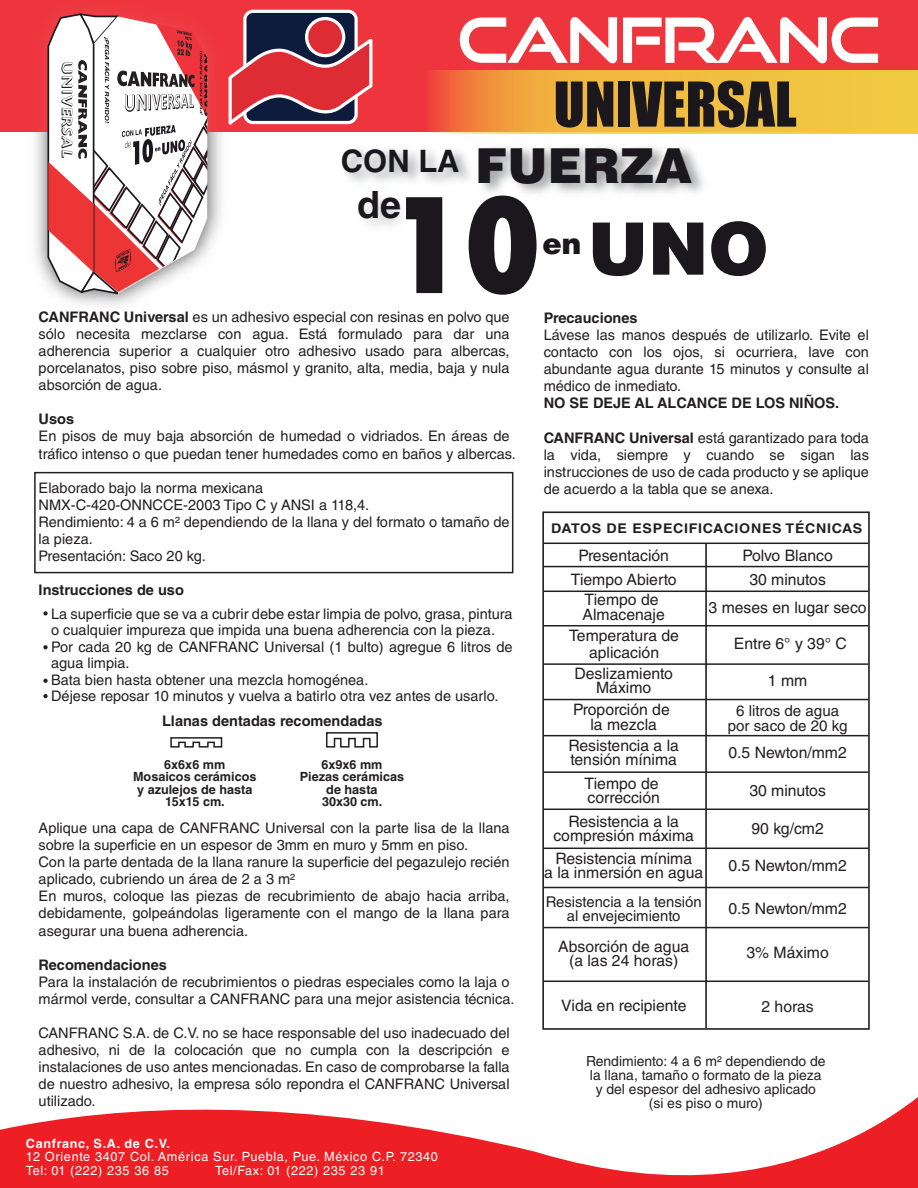
<style>
.page{position:relative;width:918px;height:1188px;background:#fff}
.page>*{position:absolute;margin:0;border:0;box-sizing:border-box;transform-origin:0 0}
.t1{font:800 condensed 127.2px "Futura Std";color:#1a181d}
.t2{font:900 72.45px "Helvetica LT Std";color:#1a181d}
.t3{font:60.15px "Good Times Rg";color:#fff}
.t4{font:57px "Impact";color:#1a181d}
.t5{font:900 48.3px "Helvetica LT Std";color:#1a181d}
.t6{font:700 37.65px "Helvetica LT Std";color:#1a181d}
.t7{font:900 29.1px "Helvetica LT Std";color:#1a181d}
.t8{font:15.75px/14.2px "Helvetica LT Std";color:#231f20;text-align:center}
.t9{font:15.15px/15.1px "Helvetica LT Std";color:#231f20;text-align:center}
.t10{font:14.85px/14.2px "Helvetica LT Std";color:#231f20;text-align:center}
.t11{font:14.55px/17.1px "Helvetica LT Std";color:#231f20}
.t12{font:700 14.55px "Helvetica LT Std";color:#231f20}
.t13{font:13.95px/13.8px "Helvetica LT Std";color:#231f20;text-align:center}
.t14{font:700 13.35px "Helvetica LT Std";letter-spacing:.05em;color:#231f20;scale:1.06 1}
.t15{font:12.75px/13.5px "Helvetica LT Std";letter-spacing:.05em;color:#fff}
.t16{font:700 12.75px "Helvetica LT Std";letter-spacing:.05em;color:#fff}
.t17{font:700 12.6px/12.6px "Helvetica LT Std";color:#231f20;text-align:center}
.s1{font-weight:700}
</style>
<div class="page">
<div style="left:0;top:0;width:918px;height:132px;background:#ee353d"></div>
<svg style="left:0;top:1097px;width:918px;height:91px;fill:#ed1f24"></svg>
<div style="left:542px;top:511px;width:328px;height:519px;border:2px solid #231f20"></div>
<svg style="left:43px;top:611px;width:5px;height:5px"></svg>
<svg style="left:43px;top:645px;width:5px;height:4px"></svg>
<svg style="left:43px;top:679px;width:5px;height:4px"></svg>
<svg style="left:43px;top:694px;width:5px;height:4px"></svg>
<svg style="left:326px;top:732px;width:52px;height:16px"></svg>
<svg style="left:170px;top:737px;width:53px;height:11px"></svg>
<hr style="left:705px;top:543px;width:2px;height:485px;background:#231f20">
<hr style="left:544px;top:566px;width:324px;height:1px;background:#231f20">
<hr style="left:544px;top:543px;width:324px;height:1px;background:#231f20">
<hr style="left:543px;top:591px;width:325px;height:1px;background:#231f20">
<hr style="left:543px;top:625px;width:325px;height:1px;background:#231f20">
<hr style="left:543px;top:663px;width:325px;height:2px;background:#231f20">
<hr style="left:543px;top:699px;width:325px;height:1px;background:#231f20">
<hr style="left:543px;top:735px;width:325px;height:1px;background:#231f20">
<hr style="left:543px;top:771px;width:325px;height:2px;background:#231f20">
<hr style="left:543px;top:809px;width:325px;height:1px;background:#231f20">
<hr style="left:543px;top:848px;width:325px;height:1px;background:#231f20">
<hr style="left:543px;top:887px;width:325px;height:1px;background:#231f20">
<hr style="left:543px;top:927px;width:325px;height:1px;background:#231f20">
<hr style="left:543px;top:981px;width:325px;height:1px;background:#231f20">
<div style="left:34px;top:472px;width:479px;height:101px;border:2px solid #231f20"></div>
<img style="left:469px;top:147px;width:234px;height:47px">
<svg style="left:459px;top:17px;width:420px;height:47px"></svg>
<div style="left:245px;top:11px;width:111px;height:112px;background:#0d1c3d;border-radius:8px"></div>
<div style="left:243px;top:10px;width:115px;height:114px;border:3px solid #fff;border-radius:8px"></div>
<div style="left:307px;top:19px;width:37px;height:37px;background:#de2c34;border-radius:50%"></div>
<div style="left:305px;top:17px;width:40px;height:40px;border:3px solid #fff;border-radius:50%"></div>
<svg style="left:248px;top:37px;width:125px;height:88px"></svg>
<img style="left:35px;top:11px;width:213px;height:295px">
<svg style="left:47px;top:12px;width:160px;height:284px"></svg>
<svg style="left:365px;top:71px;width:553px;height:62px"></svg>
<h3 class="t3" style="left:458px;top:3px;width:423px">CANFRANC</h3>
<h3 class="t4" style="left:554px;top:60px;width:244px">UNIVERSAL</h3>
<h3 class="t5" style="left:341px;top:134px;width:353px"><sup>CON</sup> <sup>LA</sup> FUERZA</h3>
<h3 class="t6" style="left:357px;top:182px;width:45px">de</h3>
<h1 class="t1" style="left:387px;top:166px;width:155px">10</h1>
<h3 class="t7" style="left:542px;top:225px;width:40px">en</h3>
<h2 class="t2" style="left:588px;top:201px;width:182px">UNO</h2>
<p class="t11" style="left:39px;top:308px;width:473px;text-align:justify"><span class="s1">CANFRANC Universal</span> es un adhesivo especial con resinas en polvo que sólo necesita mezclarse con agua. Está formulado para dar una adherencia superior a cualquier otro adhesivo usado para albercas, porcelanatos, piso sobre piso, másmol y granito, alta, media, baja y nula absorción de agua.</p>
<p class="t12" style="left:39px;top:410px;width:37px">Usos</p>
<p class="t11" style="left:39px;top:428px;width:479px">En pisos de muy baja absorción de humedad o vidriados. En áreas de tráfico intenso o que puedan tener humedades como en baños y albercas.</p>
<p class="t11" style="left:39px;top:479px;width:473px">Elaborado bajo la norma mexicana<br>NMX-C-420-ONNCCE-2003 Tipo C y ANSI a 118,4.<br>Rendimiento: 4 a 6 m2 dependiendo de la llana y del formato o tamaño de la pieza.<br>Presentación: Saco 20 kg.</p>
<p class="t12" style="left:39px;top:581px;width:147px">Instrucciones de uso</p>
<p class="t11" style="left:51px;top:605px;width:463px;line-height:16.5px">La superficie que se va a cubrir debe estar limpia de polvo, grasa, pintura o cualquier impureza que impida una buena adherencia con la pieza.<br>Por cada 20 kg de CANFRANC Universal (1 bulto) agregue 6 litros de agua limpia.<br>Bata bien hasta obtener una mezcla homogénea.<br>Déjese reposar 10 minutos y vuelva a batirlo otra vez antes de usarlo.</p>
<p class="t12" style="left:162px;top:712px;width:222px">Llanas dentadas recomendadas</p>
<p class="t17" style="left:133px;top:758px;width:125px">6x6x6 mm<br>Mosaicos cerámicos y azulejos de hasta<br>15x15 cm.</p>
<p class="t17" style="left:300px;top:758px;width:106px">6x9x6 mm<br>Piezas cerámicas de hasta<br>30x30 cm.</p>
<p class="t11" style="left:39px;top:819px;width:473px">Aplique una capa de CANFRANC Universal con la parte lisa de la llana sobre la superficie en un espesor de 3mm en muro y 5mm en piso.<br>Con la parte dentada de la llana ranure la superficie del pegazulejo recién aplicado, cubriendo un área de 2 a 3 m2<br>En muros, coloque las piezas de recubrimiento de abajo hacia arriba, debidamente, golpeándolas ligeramente con el mango de la llana para asegurar una buena adherencia.</p>
<p class="t12" style="left:39px;top:956px;width:130px">Recomendaciones</p>
<p class="t11" style="left:39px;top:973px;width:477px">Para la instalación de recubrimientos o piedras especiales como la laja o mármol verde, consultar a CANFRANC para una mejor asistencia técnica.</p>
<p class="t11" style="left:39px;top:1024px;width:473px;text-align:justify">CANFRANC S.A. de C.V. no se hace responsable del uso inadecuado del adhesivo, ni de la colocación que no cumpla con la descripción e instalaciones de uso antes mencionadas. En caso de comprobarse la falla de nuestro adhesivo, la empresa sólo repondra el CANFRANC Universal utilizado.</p>
<p class="t16" style="left:26px;top:1136px;width:146px">Canfranc, S.A. de C.V.</p>
<p class="t15" style="left:26px;top:1150px;width:414px">12 Oriente 3407 Col. América Sur. Puebla, Pue. México C.P. 72340<br>Tel: 01 (222) 235 36 85</p>
<p class="t15" style="left:215px;top:1164px;width:171px">Tel/Fax: 01 (222) 235 23 91</p>
<p class="t12" style="left:544px;top:309px;width:96px">Precauciones</p>
<p class="t11" style="left:544px;top:326px;width:327px;text-align:justify">Lávese las manos después de utilizarlo. Evite el contacto con los ojos, si ocurriera, lave con abundante agua durante 15 minutos y consulte al médico de inmediato.</p>
<p class="t12" style="left:544px;top:394px;width:297px">NO SE DEJE AL ALCANCE DE LOS NIÑOS.</p>
<p class="t11" style="left:544px;top:429px;width:327px;text-align:justify"><span class="s1">CANFRANC Universal</span> está garantizado para toda la vida, siempre y cuando se sigan las instrucciones de uso de cada producto y se aplique de acuerdo a la tabla que se anexa.</p>
<p class="t14" style="left:551px;top:520px;width:295px">DATOS DE ESPECIFICACIONES TÉCNICAS</p>
<p class="t8" style="left:578px;top:548px;width:92px">Presentación</p>
<p class="t8" style="left:742px;top:548px;width:92px">Polvo Blanco</p>
<p class="t8" style="left:571px;top:572px;width:108px">Tiempo Abierto</p>
<p class="t8" style="left:709px;top:566px;width:160px;line-height:27.6px">30 minutos<br>3 meses en lugar seco</p>
<p class="t8" style="left:583px;top:593px;width:84px;text-align:left">Tiempo de<br>Almacenaje</p>
<p class="t8" style="left:569px;top:627px;width:111px;line-height:17.1px">Temperatura de aplicación</p>
<p class="t8" style="left:734px;top:636px;width:114px">Entre 6° y 39° C</p>
<p class="t8" style="left:574px;top:667px;width:100px">Deslizamiento<br>Máximo</p>
<p class="t8" style="left:573px;top:703px;width:98px">Proporción de la mezcla</p>
<p class="t8" style="left:568px;top:738px;width:112px;text-align:left">Resistencia a la tensión mínima</p>
<p class="t8" style="left:585px;top:776px;width:77px;text-align:left">Tiempo de corrección</p>
<p class="t8" style="left:553px;top:814px;width:142px">Resistencia a la compresión máxima</p>
<p class="t8" style="left:544px;top:852px;width:161px">Resistencia mínima<br>a la inmersión en agua</p>
<p class="t10" style="left:546px;top:895px;width:157px">Resistencia a la tensión al envejecimiento</p>
<p class="t8" style="left:768px;top:674px;width:41px">1 mm</p>
<p class="t9" style="left:728px;top:703px;width:121px">6 litros de agua por saco de 20 kg</p>
<p class="t8" style="left:728px;top:745px;width:120px">0.5 Newton/mm2</p>
<p class="t8" style="left:749px;top:783px;width:78px">30 minutos</p>
<p class="t8" style="left:751px;top:821px;width:74px">90 kg/cm2</p>
<p class="t8" style="left:728px;top:859px;width:120px">0.5 Newton/mm2</p>
<p class="t8" style="left:728px;top:901px;width:120px">0.5 Newton/mm2</p>
<p class="t8" style="left:558px;top:939px;width:133px">Absorción de agua (a las 24 horas)</p>
<p class="t8" style="left:561px;top:998px;width:127px">Vida en recipiente</p>
<p class="t8" style="left:761px;top:999px;width:54px">2 horas</p>
<p class="t8" style="left:747px;top:945px;width:84px">3% Máximo</p>
<p class="t13" style="left:586px;top:1055px;width:241px">Rendimiento: 4 a 6 m2 dependiendo de la llana, tamaño o formato de la pieza y del espesor del adhesivo aplicado<br>(si es piso o muro)</p>
</div>
